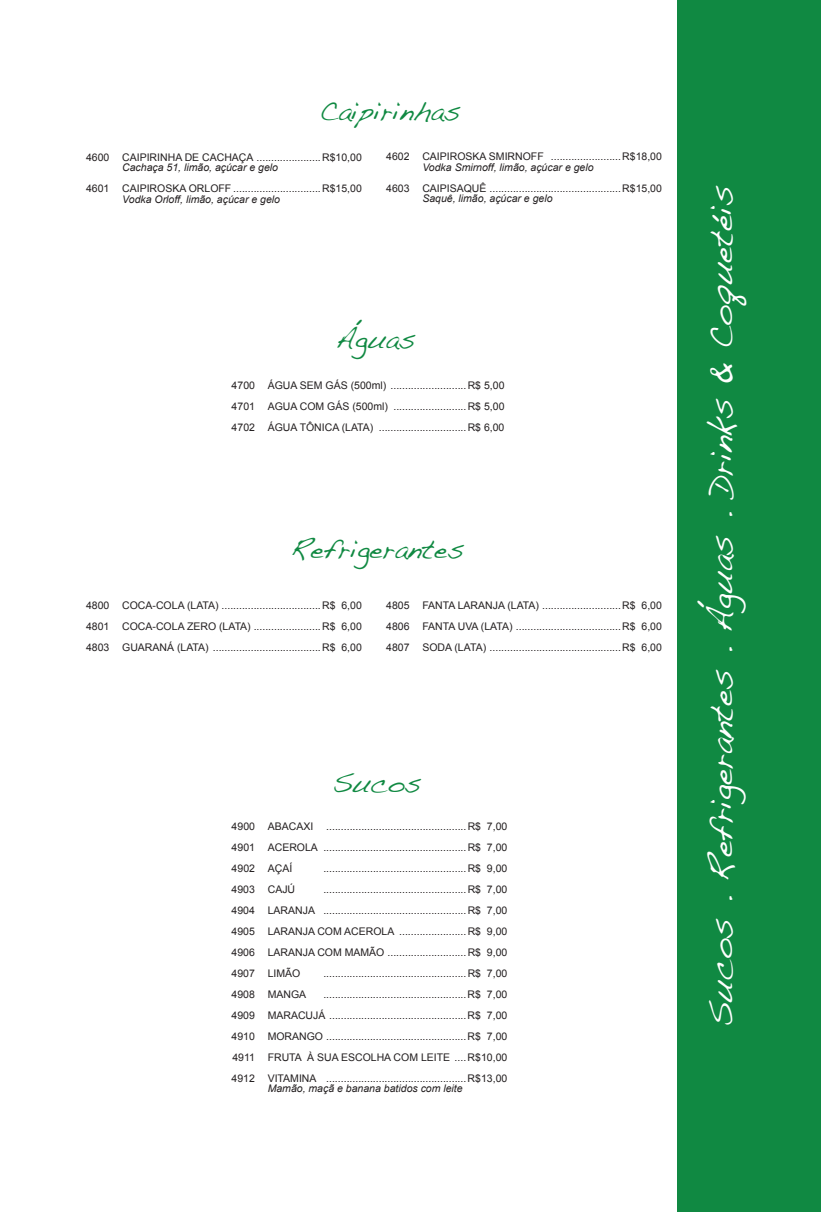
<style>
.page{position:relative;width:821px;height:1212px;background:#fff}
.page>*{position:absolute;margin:0;border:0;box-sizing:border-box;transform-origin:0 0}
.t1{font:33px "Handwriting Dakota";color:#fff}
.t2{font:27px "Handwriting Dakota";color:#108942}
.t3{font:10.5px/21px "Arial";color:#231f20;text-align:justify}
.t4{font:italic 10.5px "Arial";color:#231f20}
</style>
<div class="page">
<div style="left:677px;top:0;width:144px;height:1212px;background:#108942"></div>
<h2 class="t2" style="left:319px;top:94px;width:142px">Caipirinhas</h2>
<p class="t3" style="left:86px;top:146px;width:277px">4600 CAIPIRINHA DE CACHAÇA ......................R$10,00</p>
<p class="t4" style="left:122px;top:161px;width:157px">Cachaça 51, limão, açúcar e gelo</p>
<p class="t3" style="left:86px;top:178px;width:277px">4601 CAIPIROSKA ORLOFF ..............................R$15,00</p>
<p class="t4" style="left:122px;top:192px;width:159px">Vodka Orloff, limão, açúcar e gelo</p>
<h1 class="t1" style="left:701px;top:1027px;width:842px;rotate:-90deg">Sucos . Refrigerantes . Águas . Drinks &amp; Coquetéis</h1>
<p class="t3" style="left:386px;top:146px;width:277px">4602 CAIPIROSKA SMIRNOFF ........................R$18,00</p>
<p class="t4" style="left:422px;top:160px;width:173px">Vodka Smirnoff, limão, açúcar e gelo</p>
<p class="t3" style="left:386px;top:178px;width:277px">4603 CAIPISAQUÊ .............................................R$15,00</p>
<p class="t4" style="left:422px;top:192px;width:132px">Saquê, limão, açúcar e gelo</p>
<h2 class="t2" style="left:335px;top:322px;width:81px">Águas</h2>
<p class="t3" style="left:232px;top:374px;width:274px">4700 ÁGUA SEM GÁS (500ml) ..........................R$ 5,00<br>4701 AGUA COM GÁS (500ml) .........................R$ 5,00<br>4702 ÁGUA TÔNICA (LATA) ..............................R$ 6,00</p>
<h2 class="t2" style="left:290px;top:532px;width:175px">Refrigerantes</h2>
<p class="t3" style="left:86px;top:595px;width:277px">4800 COCA-COLA (LATA) ..................................R$ 6,00<br>4801 COCA-COLA ZERO (LATA) .......................R$ 6,00<br>4803 GUARANÁ (LATA) .....................................R$ 6,00</p>
<p class="t3" style="left:386px;top:595px;width:277px">4805 FANTA LARANJA (LATA) ...........................R$ 6,00<br>4806 FANTA UVA (LATA) ....................................R$ 6,00<br>4807 SODA (LATA) .............................................R$ 6,00</p>
<h2 class="t2" style="left:332px;top:767px;width:90px">Sucos</h2>
<p class="t3" style="left:232px;top:815px;width:277px">4900 ABACAXI ................................................R$ 7,00<br>4901 ACEROLA .................................................R$ 7,00<br>4902 AÇAÍ</p>
<p class="t3" style="left:323px;top:857px;width:185px">.................................................R$ 9,00</p>
<p class="t3" style="left:232px;top:878px;width:65px">4903 CAJÚ</p>
<p class="t3" style="left:232px;top:878px;width:277px;text-indent:92px">.................................................R$ 7,00<br>4904 LARANJA .................................................R$ 7,00<br>4905 LARANJA COM ACEROLA .......................R$ 9,00<br>4906 LARANJA COM MAMÃO ...........................R$ 9,00<br>4907 LIMÃO</p>
<p class="t3" style="left:323px;top:962px;width:185px">.................................................R$ 7,00</p>
<p class="t3" style="left:231px;top:983px;width:277px;text-indent:92px">.................................................R$ 7,00<br>4909 MARACUJÁ ...............................................R$ 7,00<br>4910 MORANGO ................................................R$ 7,00<br>4911 FRUTA À SUA ESCOLHA COM LEITE ....R$10,00<br>4912 VITAMINA ................................................R$13,00</p>
<p class="t4" style="left:268px;top:1082px;width:196px">Mamão, maçã e banana batidos com leite</p>
<p class="t3" style="left:232px;top:983px;width:76px">4908 MANGA</p>
</div>
